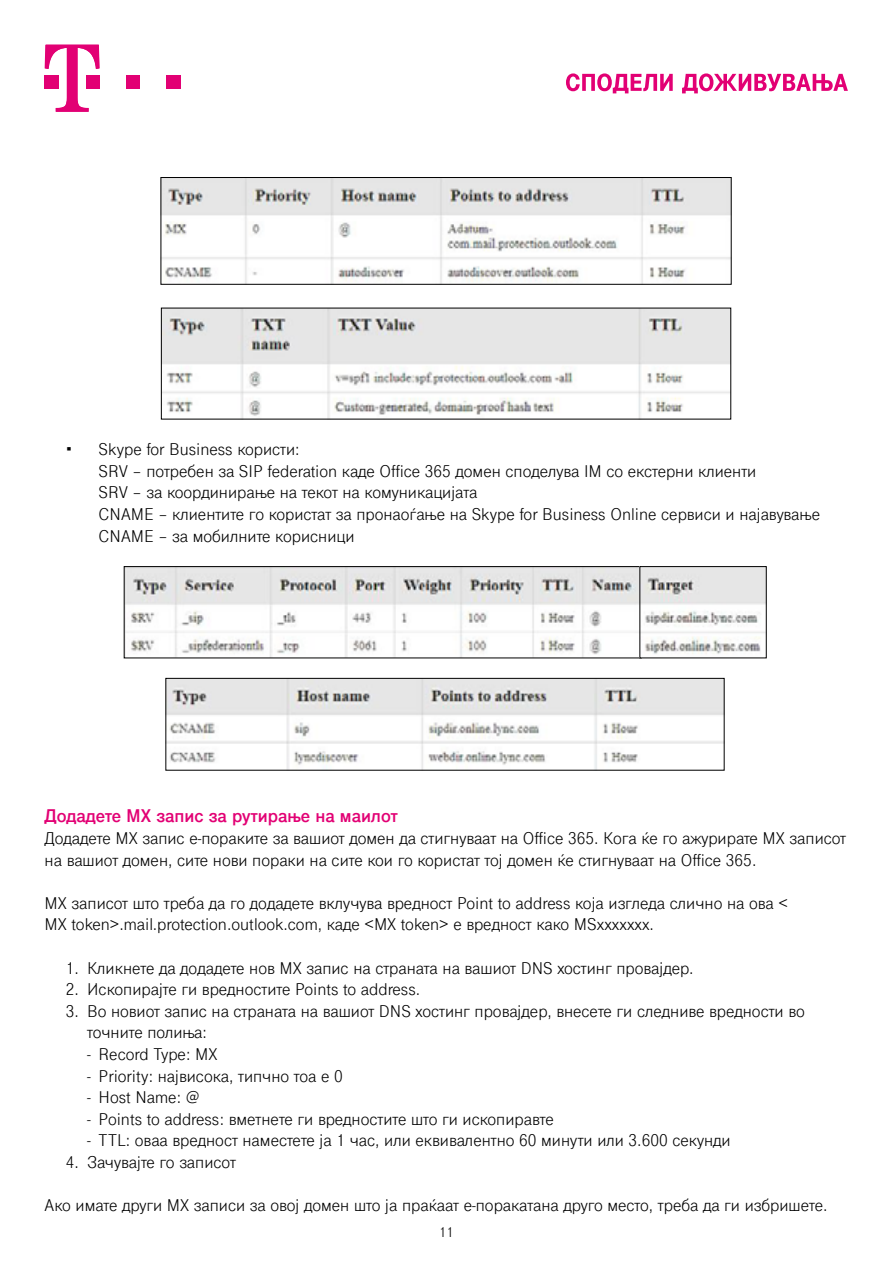
<style>
.page{position:relative;width:893px;height:1263px;background:#fff}
.page>*{position:absolute;margin:0;border:0;box-sizing:border-box;transform-origin:0 0}
.t1{font:700 19.5px "Tele Grotesk Next";color:#e20074}
.t2{font:18px/21.6px "Tele Grotesk Next";color:#000}
.t3{font:15px "Tele Grotesk Next";color:#000}
</style>
<div class="page">
<div style="left:126px;top:76px;width:13px;height:13px;background:#e20074"></div>
<div style="left:166px;top:76px;width:13px;height:13px;background:#e20074"></div>
<div style="left:127px;top:76px;width:13px;height:13px;background:#e20074"></div>
<div style="left:167px;top:76px;width:14px;height:13px;background:#e20074"></div>
<svg style="left:45px;top:45px;width:55px;height:67px"></svg>
<svg style="left:566px;top:73px;width:107px;height:20px"></svg>
<svg style="left:682px;top:73px;width:166px;height:20px"></svg>
<img style="left:163px;top:179px;width:566px;height:103px">
<div style="left:161px;top:177px;width:570px;height:107px;border:1px solid #000"></div>
<img style="left:163px;top:310px;width:566px;height:107px">
<img style="left:126px;top:568px;width:638px;height:88px">
<div style="left:124px;top:566px;width:517px;height:92px;border:1px solid #000"></div>
<img style="left:168px;top:680px;width:554px;height:88px">
<div style="left:166px;top:678px;width:558px;height:92px;border:1px solid #000"></div>
<p class="t2" style="left:99px;top:439px;width:723px;text-indent:-33px">• Skype for Business користи:<br>SRV – потребен за SIP federation каде Office 365 домен споделува IM со екстерни клиенти<br>SRV – за координирање на текот на комуникацијата<br>CNAME – клиентите го користат за пронаоѓање на Skype for Business Online сервиси и најавување CNAME – за мобилните корисници</p>
<p class="t1" style="left:45px;top:805px;width:354px">Додадете MX запис за рутирање на маилот</p>
<p class="t2" style="left:45px;top:827px;width:803px">Додадете MX запис е-пораките за вашиот домен да стигнуваат на Office 365. Кога ќе го ажурирате MX записот на вашиот домен, сите нови пораки на сите кои го користат тој домен ќе стигнуваат на Office 365.</p>
<p class="t2" style="left:45px;top:892px;width:745px">MX записот што треба да го додадете вклучува вредност Point to address која изгледа слично на ова &lt;<br>MX token&gt;.mail.protection.outlook.com, каде &lt;MX token&gt; е вредност како MSxxxxxxx.</p>
<p class="t2" style="left:66px;top:957px;width:629px">1. Кликнете да додадете нов MX запис на страната на вашиот DNS хостинг провајдер.</p>
<p class="t2" style="left:66px;top:979px;width:356px">2. Ископирајте ги вредностите Points to address.</p>
<p class="t2" style="left:87px;top:1000px;width:719px;text-indent:-21px">3. Во новиот запис на страната на вашиот DNS хостинг провајдер, внесете ги следниве вредности во точните полиња:</p>
<p class="t2" style="left:87px;top:1043px;width:132px">- Record Type: MX</p>
<p class="t2" style="left:87px;top:1065px;width:257px">- Priority: највисока, типчно тоа е 0</p>
<p class="t2" style="left:87px;top:1087px;width:114px">- Host Name: @</p>
<p class="t2" style="left:87px;top:1108px;width:468px">- Points to address: вметнете ги вредностите што ги ископиравте</p>
<p class="t2" style="left:87px;top:1130px;width:645px">- TTL: оваа вредност наместете ја 1 час, или еквивалентно 60 минути или 3.600 секунди</p>
<p class="t2" style="left:66px;top:1151px;width:171px">4. Зачувајте го записот</p>
<p class="t2" style="left:45px;top:1195px;width:784px">Ако имате други MX записи за овој домен што ја праќаат е-поракатана друго место, треба да ги избришете.</p>
<p class="t3" style="left:439px;top:1224px;width:16px">11</p>
</div>
